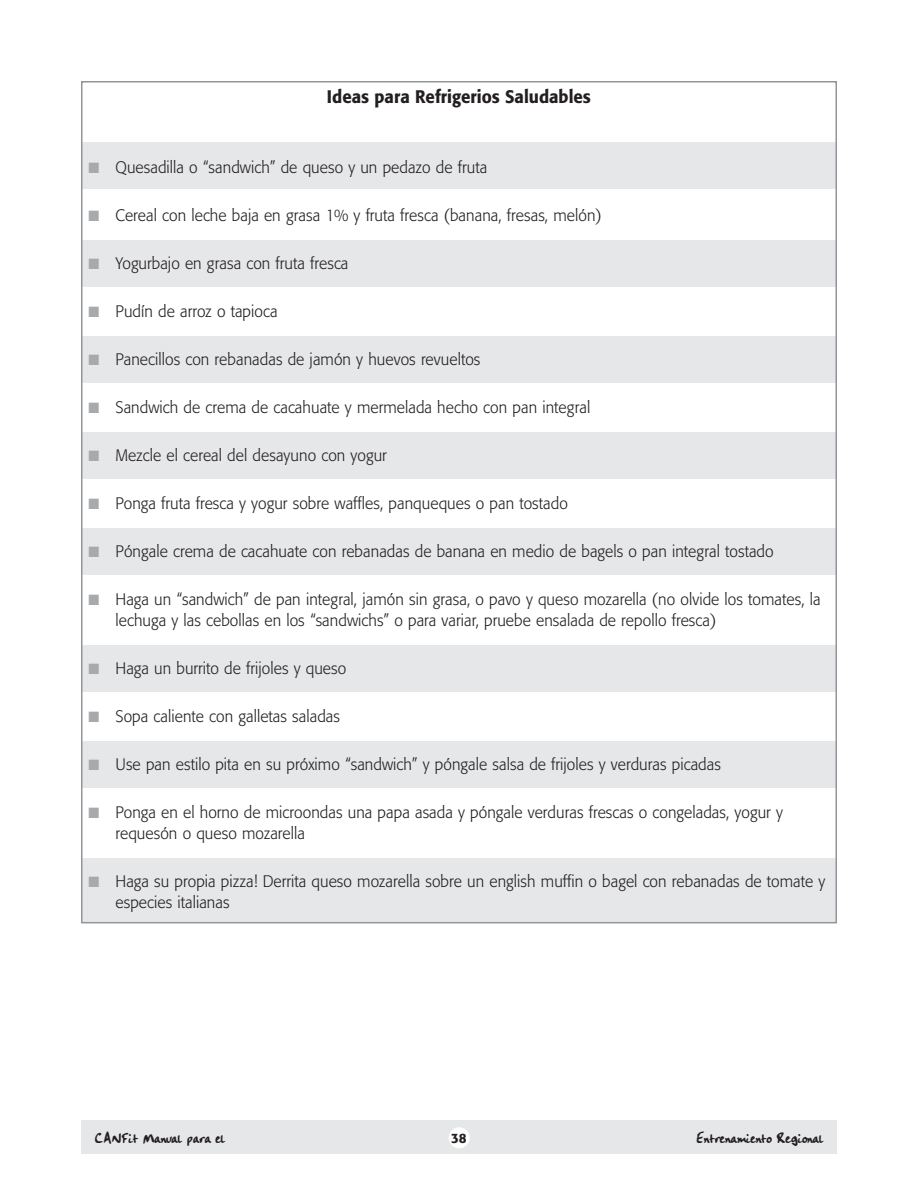
<style>
.page{position:relative;width:918px;height:1188px;background:#fff}
.page>*{position:absolute;margin:0;border:0;box-sizing:border-box;transform-origin:0 0}
.t1{font:500 18px "Formata";color:#231f20;scale:.93 1}
.t2{font:300 16.5px/21px "Formata";letter-spacing:.005em;color:#231f20;scale:.95 1}
.t3{font:16.5px "Handwriting Plain";color:#231f20}
.t4{font:500 13.5px "Formata";color:#231f20}
.s1{color:#a8a9ad}
</style>
<div class="page">
<div style="left:81px;top:142px;width:756px;height:47px;background:#e6e7e9"></div>
<div style="left:81px;top:336px;width:756px;height:46px;background:#e6e7e9"></div>
<div style="left:81px;top:240px;width:756px;height:46px;background:#e6e7e9"></div>
<div style="left:81px;top:432px;width:756px;height:46px;background:#e6e7e9"></div>
<div style="left:81px;top:528px;width:756px;height:46px;background:#e6e7e9"></div>
<div style="left:81px;top:645px;width:756px;height:46px;background:#e6e7e9"></div>
<div style="left:81px;top:741px;width:756px;height:46px;background:#e6e7e9"></div>
<div style="left:81px;top:859px;width:756px;height:63px;background:#e6e7e9"></div>
<div style="left:81px;top:1120px;width:756px;height:34px;background:#e6e7e9"></div>
<div style="left:449px;top:1127px;width:21px;height:21px;background:#fff;border-radius:50%"></div>
<p class="t1" style="left:327px;top:85px;width:285px">Ideas para Refrigerios Saludables</p>
<p class="t2" style="left:88px;top:157px;width:421px"><span class="s1">■</span> Quesadilla o “sandwich” de queso y un pedazo de fruta</p>
<p class="t2" style="left:88px;top:205px;width:542px"><span class="s1">■</span> Cereal con leche baja en grasa 1% y fruta fresca (banana, fresas, melón)</p>
<p class="t2" style="left:88px;top:253px;width:275px"><span class="s1">■</span> Yogurbajo en grasa con fruta fresca</p>
<p class="t2" style="left:88px;top:301px;width:201px"><span class="s1">■</span> Pudín de arroz o tapioca</p>
<p class="t2" style="left:88px;top:349px;width:414px"><span class="s1">■</span> Panecillos con rebanadas de jamón y huevos revueltos</p>
<p class="t2" style="left:88px;top:397px;width:530px"><span class="s1">■</span> Sandwich de crema de cacahuate y mermelada hecho con pan integral</p>
<p class="t2" style="left:88px;top:445px;width:316px"><span class="s1">■</span> Mezcle el cereal del desayuno con yogur</p>
<p class="t2" style="left:88px;top:493px;width:506px"><span class="s1">■</span> Ponga fruta fresca y yogur sobre waffles, panqueques o pan tostado</p>
<p class="t2" style="left:88px;top:541px;width:723px"><span class="s1">■</span> Póngale crema de cacahuate con rebanadas de banana en medio de bagels o pan integral tostado</p>
<p class="t2" style="left:116px;top:589px;width:744px;text-indent:-27px"><span class="s1">■</span> Haga un “sandwich” de pan integral, jamón sin grasa, o pavo y queso mozarella (no olvide los tomates, la lechuga y las cebollas en los “sandwichs” o para variar, pruebe ensalada de repollo fresca)</p>
<p class="t2" style="left:88px;top:658px;width:273px"><span class="s1">■</span> Haga un burrito de frijoles y queso</p>
<p class="t2" style="left:88px;top:706px;width:266px"><span class="s1">■</span> Sopa caliente con galletas saladas</p>
<p class="t2" style="left:88px;top:754px;width:667px"><span class="s1">■</span> Use pan estilo pita en su próximo “sandwich” y póngale salsa de frijoles y verduras picadas</p>
<p class="t2" style="left:116px;top:802px;width:704px;text-indent:-27px"><span class="s1">■</span> Ponga en el horno de microondas una papa asada y póngale verduras frescas o congeladas, yogur y requesón o queso mozarella</p>
<p class="t2" style="left:116px;top:871px;width:749px;text-indent:-27px"><span class="s1">■</span> Haga su propia pizza! Derrita queso mozarella sobre un english muffin o bagel con rebanadas de tomate y especies italianas</p>
<p class="t3" style="left:94px;top:1126px;width:132px">CANFit Manual para el</p>
<p class="t4" style="left:451px;top:1130px;width:17px">38</p>
<p class="t3" style="left:696px;top:1126px;width:129px">Entrenamiento Regional</p>
</div>
